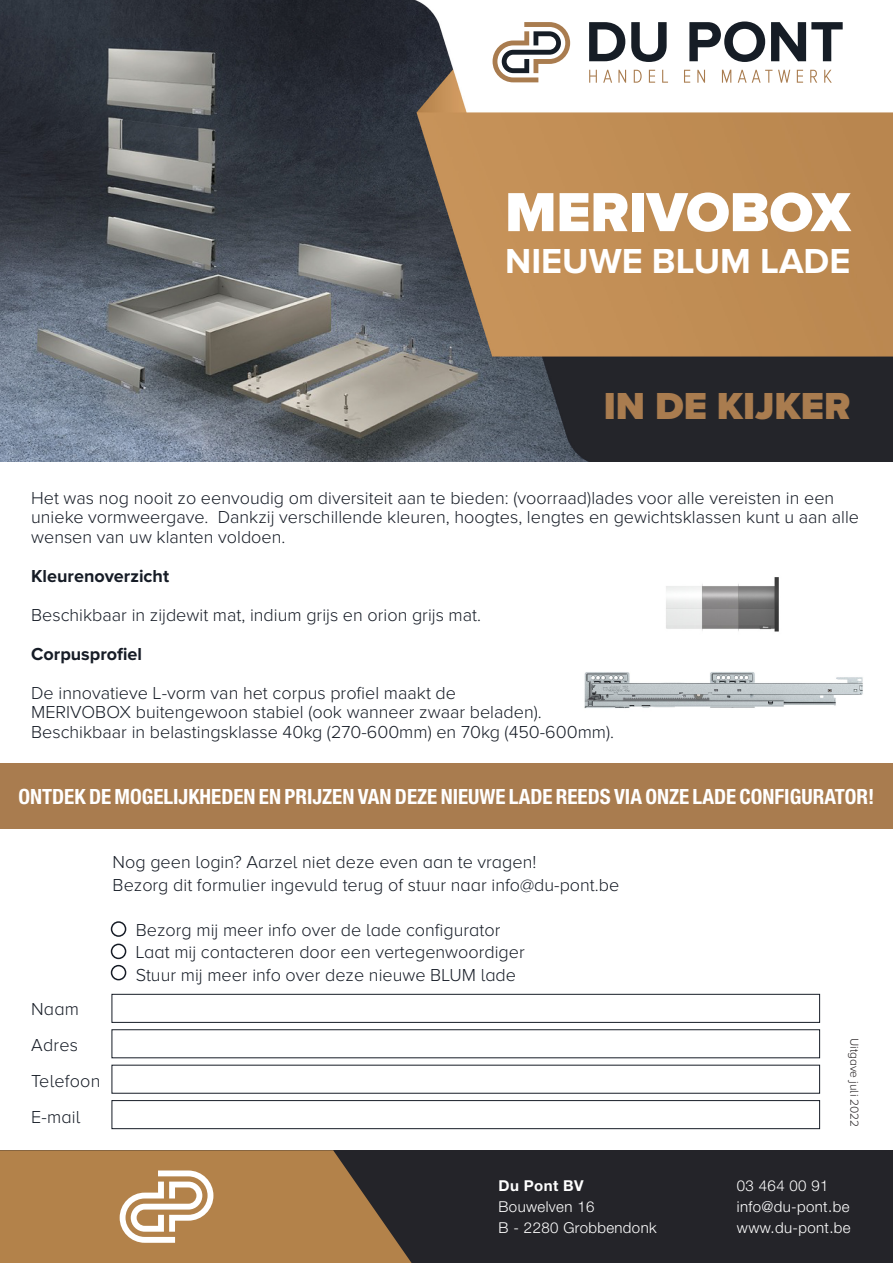
<style>
.page{position:relative;width:893px;height:1263px;background:#fff}
.page>*{position:absolute;margin:0;border:0;box-sizing:border-box;transform-origin:0 0}
.t1{font:900 57px "Proxima Nova";color:#fff}
.t2{font:900 39px "Proxima Nova";color:#a97c4f}
.t3{font:700 36px "Proxima Nova";color:#fff}
.t4{font:700 condensed 21px "Helvetica Neue LT Std";color:#fff}
.t5{font:300 18px/19.5px "Proxima Nova";color:#161c26}
.t6{font:300 18px "Proxima Nova A";color:#161c26}
.t7{font:700 18px "Proxima Nova";color:#161c26}
.t8{font:300 15px "Helvetica Neue LT Std";letter-spacing:.025em;color:#fff}
.t9{font:700 15px "Helvetica Neue LT Std";letter-spacing:.025em;color:#fff}
.t10{font:300 12px "Proxima Nova A";color:#231f20}
</style>
<div class="page">
<div style="left:0;top:1150px;width:893px;height:113px;background:#242429"></div>
<svg style="left:0;top:1150px;width:412px;height:113px;background:#a27746"></svg>
<svg style="left:120px;top:1170px;width:93px;height:73px;background:#cfb08d"></svg>
<img style="left:0;top:0;width:893px;height:462px">
<svg style="left:589px;top:22px;width:36px;height:39px"></svg>
<svg style="left:631px;top:22px;width:36px;height:40px"></svg>
<svg style="left:689px;top:21px;width:76px;height:41px"></svg>
<svg style="left:771px;top:22px;width:72px;height:39px"></svg>
<svg style="left:493px;top:22px;width:77px;height:60px"></svg>
<svg style="left:589px;top:70px;width:8px;height:13px"></svg>
<svg style="left:603px;top:70px;width:9px;height:13px"></svg>
<svg style="left:618px;top:70px;width:8px;height:13px"></svg>
<svg style="left:634px;top:70px;width:8px;height:13px"></svg>
<svg style="left:649px;top:70px;width:6px;height:13px"></svg>
<svg style="left:662px;top:70px;width:6px;height:13px"></svg>
<svg style="left:684px;top:70px;width:6px;height:13px"></svg>
<svg style="left:697px;top:70px;width:8px;height:13px"></svg>
<svg style="left:722px;top:69px;width:9px;height:14px"></svg>
<svg style="left:738px;top:70px;width:34px;height:13px"></svg>
<svg style="left:778px;top:70px;width:12px;height:13px"></svg>
<svg style="left:797px;top:70px;width:6px;height:13px"></svg>
<svg style="left:810px;top:70px;width:7px;height:13px"></svg>
<svg style="left:824px;top:70px;width:8px;height:13px"></svg>
<img style="left:666px;top:577px;width:113px;height:55px">
<img style="left:584px;top:672px;width:279px;height:37px">
<div style="left:0;top:764px;width:893px;height:65px;background:#a97c4f"></div>
<div style="left:112px;top:994px;width:708px;height:28px;background:#fff;border:1px solid #161c26"></div>
<div style="left:112px;top:1029px;width:708px;height:29px;background:#fff;border:1px solid #161c26"></div>
<div style="left:112px;top:1100px;width:708px;height:29px;background:#fff;border:1px solid #161c26"></div>
<div style="left:111px;top:944px;width:15px;height:15px;border:2px solid #161c26;border-radius:50%"></div>
<div style="left:111px;top:965px;width:15px;height:15px;border:2px solid #161c26;border-radius:50%"></div>
<div style="left:111px;top:921px;width:15px;height:16px;border:2px solid #161c26;border-radius:50%"></div>
<p class="t1" style="left:505px;top:170px;width:347px">MERIVOBOX</p>
<p class="t3" style="left:505px;top:240px;width:347px">NIEUWE BLUM LADE</p>
<p class="t2" style="left:604px;top:377px;width:248px">IN DE KIJKER</p>
<p class="t5" style="left:31px;top:487px;width:829px">Het was nog nooit zo eenvoudig om diversiteit aan te bieden: (voorraad)lades voor alle vereisten in een unieke vormweergave. Dankzij verschillende kleuren, hoogtes, lengtes en gewichtsklassen kunt u aan alle wensen van uw klanten voldoen.</p>
<p class="t7" style="left:31px;top:566px;width:139px">Kleurenoverzicht</p>
<p class="t5" style="left:31px;top:604px;width:451px">Beschikbaar in zijdewit mat, indium grijs en orion grijs mat.</p>
<p class="t7" style="left:31px;top:644px;width:112px">Corpusprofiel</p>
<p class="t5" style="left:31px;top:682px;width:426px">De innovatieve L-vorm van het corpus profiel maakt de</p>
<p class="t5" style="left:31px;top:702px;width:512px">MERIVOBOX buitengewoon stabiel (ook wanneer zwaar beladen).</p>
<p class="t5" style="left:31px;top:721px;width:584px">Beschikbaar in belastingsklasse 40kg (270-600mm) en 70kg (450-600mm).</p>
<p class="t4" style="left:18px;top:784px;width:858px">ONTDEK DE MOGELIJKHEDEN EN PRIJZEN VAN DEZE NIEUWE LADE REEDS VIA ONZE LADE CONFIGURATOR!</p>
<p class="t6" style="left:31px;top:999px;width:49px">Naam</p>
<p class="t6" style="left:31px;top:1035px;width:48px">Adres</p>
<p class="t6" style="left:31px;top:1071px;width:71px">Telefoon</p>
<p class="t6" style="left:31px;top:1107px;width:51px">E-mail</p>
<p class="t6" style="left:113px;top:852px;width:425px">Nog geen login? Aarzel niet deze even aan te vragen!</p>
<p class="t6" style="left:113px;top:875px;width:508px">Bezorg dit formulier ingevuld terug of stuur naar info@du-pont.be</p>
<p class="t6" style="left:136px;top:920px;width:366px">Bezorg mij meer info over de lade configurator</p>
<p class="t6" style="left:136px;top:942px;width:390px">Laat mij contacteren door een vertegenwoordiger</p>
<p class="t6" style="left:136px;top:965px;width:382px">Stuur mij meer info over deze nieuwe BLUM lade</p>
<p class="t9" style="left:499px;top:1176px;width:87px">Du Pont BV</p>
<p class="t8" style="left:499px;top:1197px;width:97px">Bouwelven 16</p>
<p class="t8" style="left:499px;top:1218px;width:160px">B - 2280 Grobbendonk</p>
<p class="t10" style="left:861px;top:1038px;width:91px;rotate:90deg">Uitgave juli 2022</p>
<p class="t8" style="left:737px;top:1176px;width:93px">03 464 00 91</p>
<p class="t8" style="left:737px;top:1197px;width:114px">info@du-pont.be</p>
<p class="t8" style="left:737px;top:1218px;width:115px">www.du-pont.be</p>
</div>
